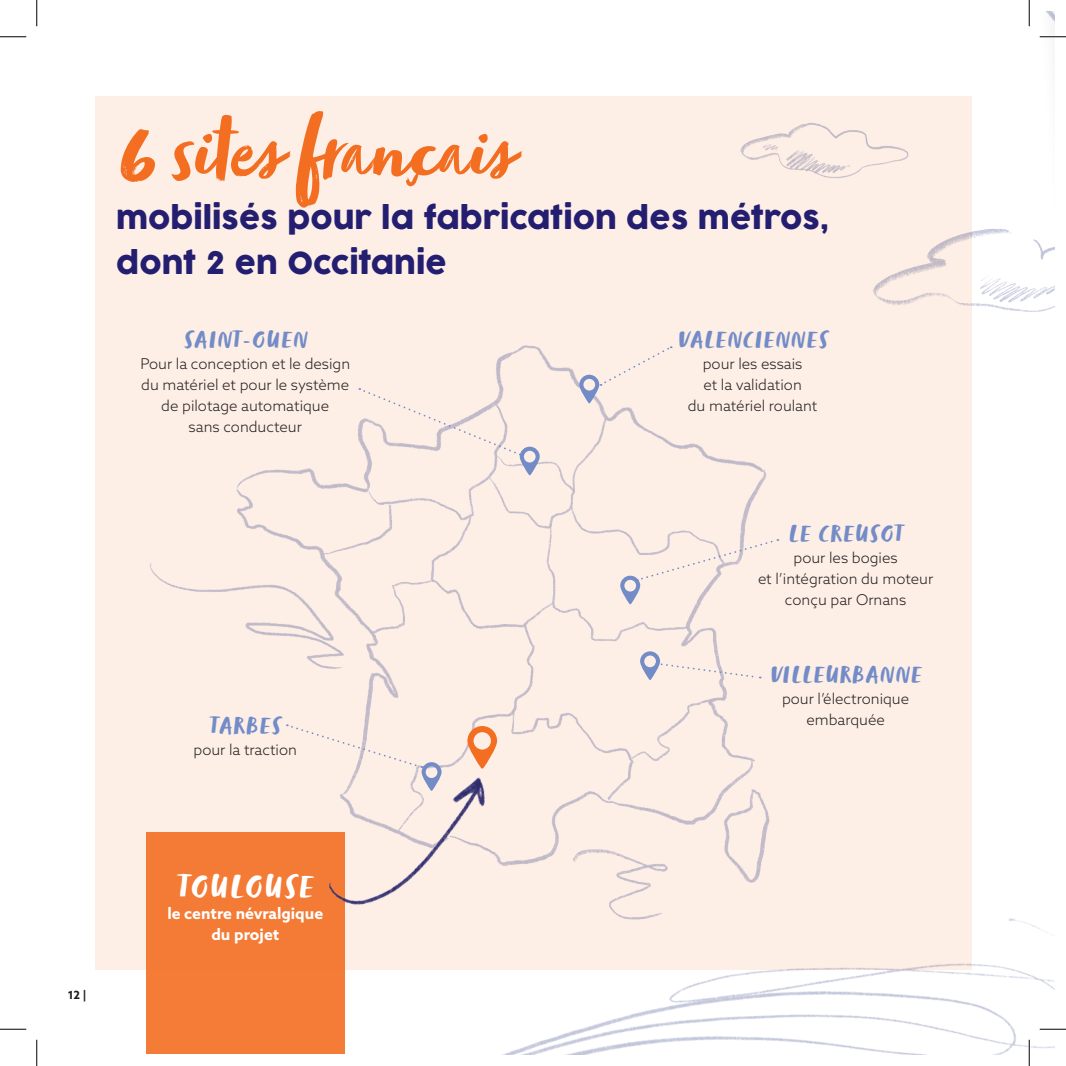
<style>
.page{position:relative;width:1066px;height:1066px;background:#fff}
.page>*{position:absolute;margin:0;border:0;box-sizing:border-box;transform-origin:0 0}
.t1{font:91.7px "Zooja Pro";color:#f36e21}
.t2{font:33.25px "Zooja Pro";letter-spacing:.1em;color:#fff}
.t3{font:30.1px/45.3px "Cocogoose Pro";color:#241e71}
.t4{font:24.5px "Zooja Pro";letter-spacing:.1em;color:#738cc7}
.t5{font:700 15.75px/21px "Azo Sans";color:#fff;text-align:center}
.t6{font:300 14.88px/21px "Azo Sans";color:#231f20;text-align:center}
.t7{font:700 11.38px "Azo Sans";color:#231f20}
</style>
<div class="page">
<div style="left:95px;top:96px;width:876px;height:873px;background:#fdeee6"></div>
<img style="left:150px;top:345px;width:630px;height:500px">
<img style="left:873px;top:201px;width:163px;height:114px">
<img style="left:740px;top:123px;width:169px;height:55px">
<div style="left:146px;top:832px;width:198px;height:222px;background:#f47b35"></div>
<svg style="left:467px;top:726px;width:30px;height:2px"></svg>
<svg style="left:359px;top:388px;width:181px;height:87px"></svg>
<svg style="left:579px;top:346px;width:92px;height:57px"></svg>
<svg style="left:620px;top:538px;width:158px;height:66px"></svg>
<svg style="left:640px;top:651px;width:121px;height:29px"></svg>
<svg style="left:287px;top:724px;width:154px;height:67px"></svg>
<img style="left:294px;top:728px;width:210px;height:117px">
<img style="left:328px;top:845px;width:726px;height:209px">
<hr style="left:1039px;top:1028px;width:27px;height:2px;background:#fff">
<hr style="left:1028px;top:1039px;width:2px;height:27px;background:#fff">
<svg style="left:0;top:36px;width:26px;height:1px"></svg>
<svg style="left:1039px;top:36px;width:27px;height:1px"></svg>
<svg style="left:0;top:1029px;width:26px;height:1px"></svg>
<svg style="left:1039px;top:1029px;width:27px;height:1px"></svg>
<svg style="left:36px;top:0;width:1px;height:26px"></svg>
<svg style="left:36px;top:1039px;width:1px;height:27px"></svg>
<svg style="left:1029px;top:0;width:1px;height:26px"></svg>
<svg style="left:1029px;top:1039px;width:1px;height:27px"></svg>
<p class="t1" style="left:117px;top:96px;width:392px">6 sites français</p>
<p class="t3" style="left:116px;top:196px;width:714px">mobilisés pour la fabrication des métros, dont 2 en Occitanie</p>
<p class="t4" style="left:184px;top:325px;width:124px">SAINT-OUEN</p>
<p class="t6" style="left:140px;top:353px;width:211px">Pour la conception et le design du matériel et pour le système de pilotage automatique<br>sans conducteur</p>
<p class="t4" style="left:210px;top:710px;width:71px">TARBES</p>
<p class="t6" style="left:193px;top:739px;width:105px">pour la traction</p>
<p class="t4" style="left:678px;top:325px;width:150px">VALENCIENNES</p>
<p class="t6" style="left:688px;top:353px;width:131px">pour les essais<br>et la validation<br>du matériel roulant</p>
<p class="t4" style="left:789px;top:519px;width:114px">LE CREUSOT</p>
<p class="t6" style="left:758px;top:547px;width:177px">pour les bogies<br>et l’intégration du moteur conçu par Ornans</p>
<p class="t4" style="left:770px;top:660px;width:152px">VILLEURBANNE</p>
<p class="t6" style="left:782px;top:688px;width:129px">pour l’électronique embarquée</p>
<p class="t7" style="left:68px;top:987px;width:20px">12 |</p>
<p class="t2" style="left:178px;top:866px;width:135px">TOULOUSE</p>
<p class="t5" style="left:167px;top:902px;width:157px">le centre névralgique du projet</p>
</div>
